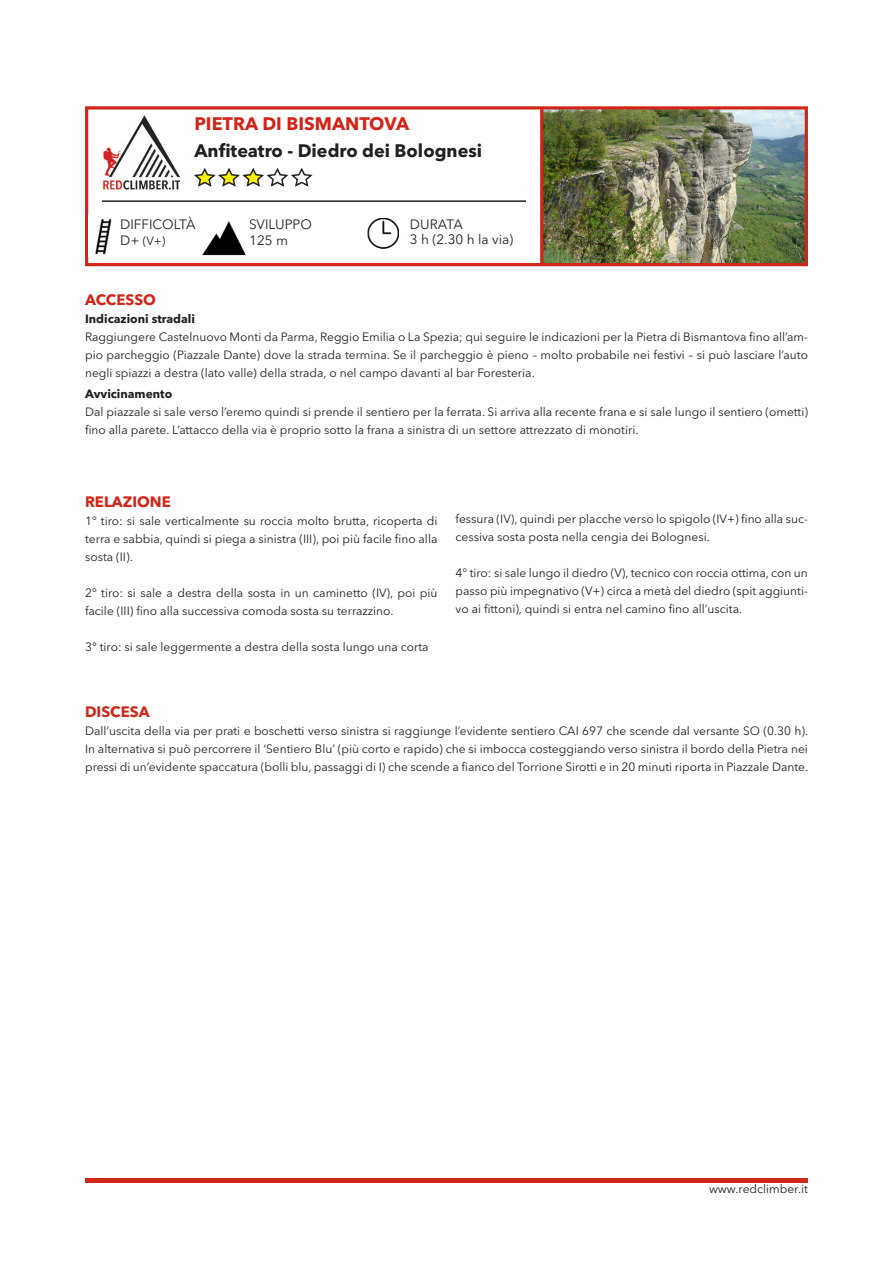
<style>
.page{position:relative;width:893px;height:1263px;background:#fff}
.page>*{position:absolute;margin:0;border:0;box-sizing:border-box;transform-origin:0 0}
.t1{font:700 18px "Avenir Next LT Pro";color:#231f20}
.t2{font:700 18px "Avenir Next LT Pro";color:#d22519}
.t3{font:700 15px "Avenir Next LT Pro";color:#d22519}
.t4{font:13.5px "Avenir Next LT Pro";color:#231f20}
.t5{font:12px/18px "Avenir Next LT Pro";color:#231f20;text-align:justify}
.t6{font:700 12px "Avenir Next LT Pro";color:#231f20}
.s1{font-size:13.5px}
</style>
<div class="page">
<img style="left:543px;top:110px;width:261px;height:152px">
<hr style="left:85px;top:1178px;width:723px;height:4px;background:#d22519">
<img style="left:103px;top:115px;width:78px;height:75px">
<div style="left:85px;top:106px;width:723px;height:160px;border:3px solid #d22519"></div>
<img style="left:95px;top:218px;width:17px;height:37px">
<img style="left:202px;top:221px;width:44px;height:35px">
<img style="left:367px;top:218px;width:32px;height:32px">
<svg style="left:194px;top:168px;width:119px;height:19px"></svg>
<hr style="left:540px;top:109px;width:3px;height:156px;background:#d22519">
<hr style="left:102px;top:200px;width:424px;height:2px;background:#231f20">
<p class="t2" style="left:194px;top:113px;width:216px">PIETRA DI BISMANTOVA</p>
<p class="t1" style="left:194px;top:140px;width:289px">Anfiteatro - Diedro dei Bolognesi</p>
<p class="t4" style="left:120px;top:216px;width:77px">DIFFICOLTÀ</p>
<p class="t4" style="left:249px;top:216px;width:64px">SVILUPPO</p>
<p class="t4" style="left:410px;top:216px;width:54px">DURATA</p>
<p class="t5" style="left:120px;top:232px;width:47px"><span class="s1">D+</span> (V+)</p>
<p class="t4" style="left:249px;top:233px;width:40px">125 m</p>
<p class="t4" style="left:410px;top:231px;width:105px">3 h (2.30 h la via)</p>
<p class="t3" style="left:85px;top:290px;width:72px">ACCESSO</p>
<p class="t6" style="left:85px;top:311px;width:112px">Indicazioni stradali</p>
<p class="t5" style="left:85px;top:327px;width:724px">Raggiungere Castelnuovo Monti da Parma, Reggio Emilia o La Spezia; qui seguire le indicazioni per la Pietra di Bismantova fino all’am&shy;pio parcheggio (Piazzale Dante) dove la strada termina. Se il parcheggio è pieno – molto probabile nei festivi – si può lasciare l’auto negli spiazzi a destra (lato valle) della strada, o nel campo davanti al bar Foresteria.</p>
<p class="t6" style="left:85px;top:386px;width:89px">Avvicinamento</p>
<p class="t5" style="left:85px;top:402px;width:724px">Dal piazzale si sale verso l’eremo quindi si prende il sentiero per la ferrata. Si arriva alla recente frana e si sale lungo il sentiero (ometti) fino alla parete. L’attacco della via è proprio sotto la frana a sinistra di un settore attrezzato di monotiri.</p>
<p class="t3" style="left:85px;top:492px;width:87px">RELAZIONE</p>
<p class="t5" style="left:85px;top:511px;width:354px">1° tiro: si sale verticalmente su roccia molto brutta, ricoperta di terra e sabbia, quindi si piega a sinistra (III), poi più facile fino alla sosta (II).</p>
<p class="t5" style="left:85px;top:583px;width:354px">2° tiro: si sale a destra della sosta in un caminetto (IV), poi più facile (III) fino alla successiva comoda sosta su terrazzino.</p>
<p class="t5" style="left:85px;top:637px;width:345px">3° tiro: si sale leggermente a destra della sosta lungo una corta</p>
<p class="t5" style="left:455px;top:509px;width:354px">fessura (IV), quindi per placche verso lo spigolo (IV+) fino alla suc&shy;cessiva sosta posta nella cengia dei Bolognesi.</p>
<p class="t5" style="left:455px;top:563px;width:354px">4° tiro: si sale lungo il diedro (V), tecnico con roccia ottima, con un passo più impegnativo (V+) circa a metà del diedro (spit aggiunti&shy;vo ai fittoni), quindi si entra nel camino fino all’uscita.</p>
<p class="t3" style="left:85px;top:703px;width:66px">DISCESA</p>
<p class="t5" style="left:85px;top:722px;width:725px">Dall’uscita della via per prati e boschetti verso sinistra si raggiunge l’evidente sentiero CAI 697 che scende dal versante SO (0.30 h).<br>In alternativa si può percorrere il ‘Sentiero Blu’ (più corto e rapido) che si imbocca costeggiando verso sinistra il bordo della Pietra nei pressi di un’evidente spaccatura (bolli blu, passaggi di I) che scende a fianco del Torrione Sirotti e in 20 minuti riporta in Piazzale Dante.</p>
<p class="t5" style="left:709px;top:1180px;width:100px">www.redclimber.it</p>
</div>
